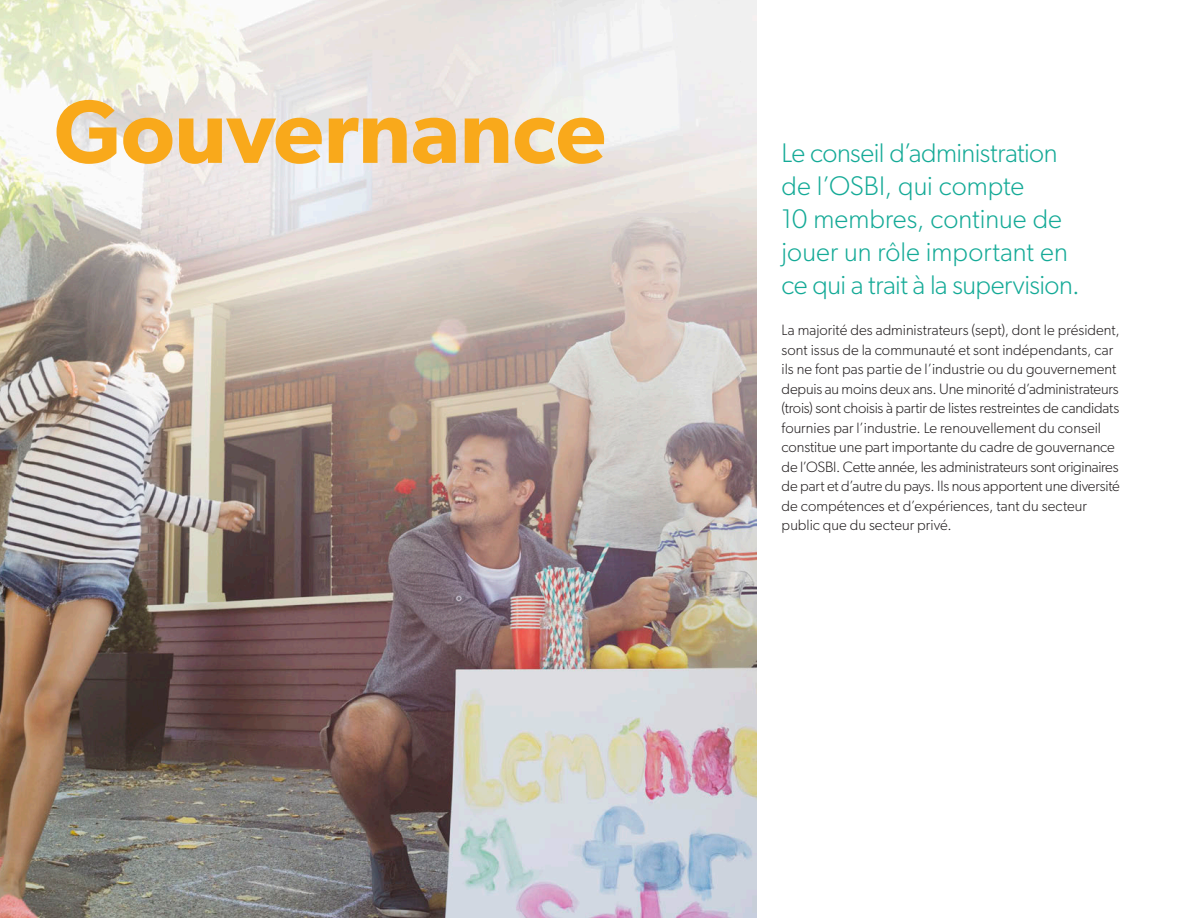
<style>
.page{position:relative;width:1188px;height:918px;background:#fff}
.page>*{position:absolute;margin:0;border:0;box-sizing:border-box;transform-origin:0 0}
.Section_Title{font:600 90px "Gibson";color:#f9a91b}
.Intro_Copy__H3{font:300 27px/33px "Gibson";letter-spacing:-.005em;color:#15aa97}
.Body_Copy__H5{font:300 15px/19.5px "Gibson";letter-spacing:-.005em;color:#231f20}
</style>
<div class="page">
<img style="left:0;top:0;width:756px;height:918px">
<p class="Section_Title" style="left:54px;top:78px;width:554px">Gouvernance</p>
<p class="Intro_Copy__H3" style="left:782px;top:136px;width:300px">Le conseil d’administration de l’OSBI, qui compte<br>10 membres, continue de jouer un rôle important en ce qui a trait à la supervision.</p>
<p class="Body_Copy__H5" style="left:782px;top:320px;width:340px">La majorité des administrateurs (sept), dont le président, sont issus de la communauté et sont indépendants, car ils ne font pas partie de l’industrie ou du gouvernement depuis au moins deux ans. Une minorité d’administrateurs (trois) sont choisis à partir de listes restreintes de candidats fournies par l’industrie. Le renouvellement du conseil constitue une part importante du cadre de gouvernance de l’OSBI. Cette année, les administrateurs sont originaires de part et d’autre du pays. Ils nous apportent une diversité de compétences et d’expériences, tant du secteur public que du secteur privé.</p>
</div>
